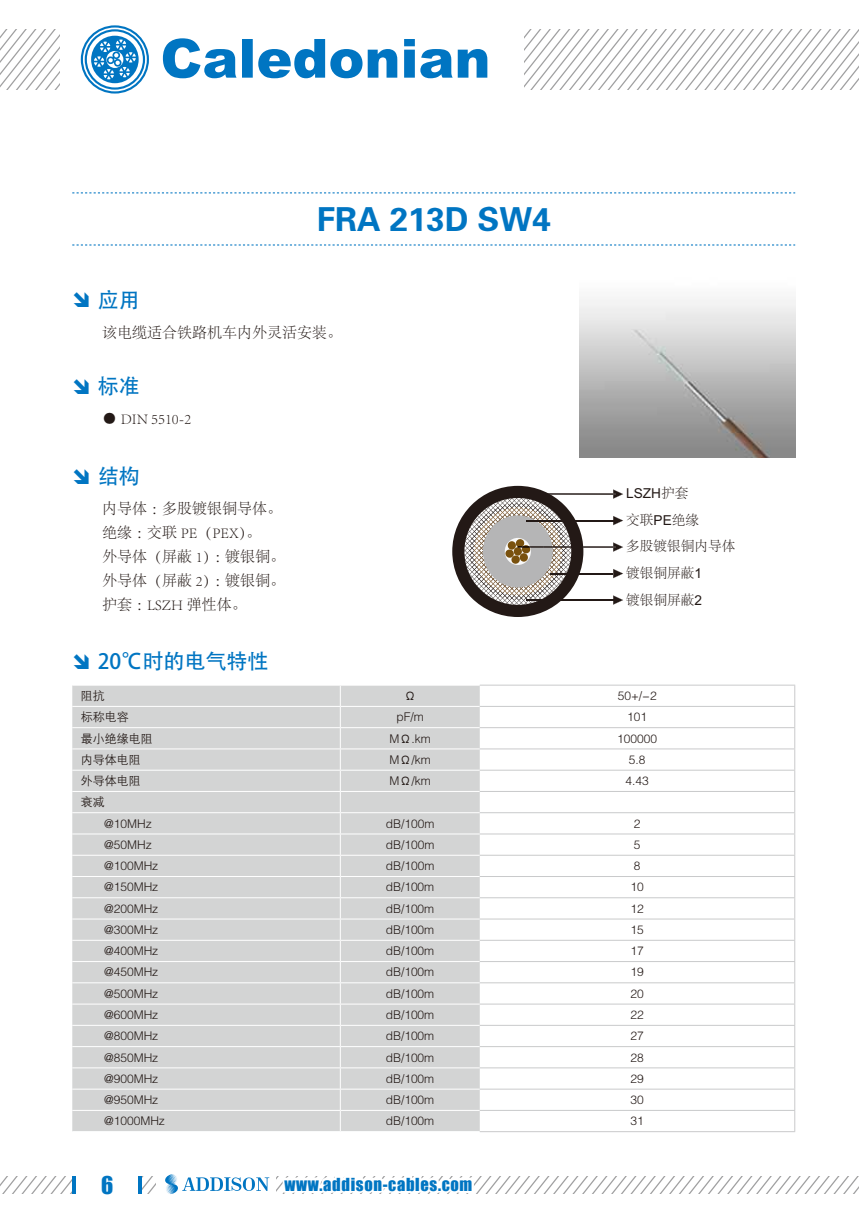
<style>
.page{position:relative;width:859px;height:1212px;background:#fff}
.page>*{position:absolute;margin:0;border:0;box-sizing:border-box;transform-origin:0 0}
.t1{font:33px "FZDHTK GBK1 0";color:#0075c2}
.t2{font:22.5px "Impact";color:#0075c2}
.t3{font:21px "Adobe Heiti Std";color:#0075c2}
.t4{font:16.5px "Impact";letter-spacing:.04em;color:#0075c2}
.t5{font:300 15px/24px "Adobe Song Std";color:#231916}
.t6{font:13.65px/26.8px "Adobe Song Std Light GBK EUC H";color:#231916}
.t7{font:13.65px "Arial";color:#231916}
.t8{font:12px/21.3px "FZZDXK GBK1 0";color:#231916}
.s1{font-family:"Adobe Song Std Light GBK EUC H"}
.s2{font-family:"Arial"}
</style>
<div class="page">
<svg style="left:81px;top:25px;width:406px;height:69px"></svg>
<svg style="left:524px;top:30px;width:335px;height:59px"></svg>
<svg style="left:0;top:30px;width:60px;height:59px"></svg>
<svg style="left:0;top:1174px;width:859px;height:20px"></svg>
<svg style="left:72px;top:192px;width:723px;height:1px"></svg>
<svg style="left:72px;top:244px;width:723px;height:1px"></svg>
<div style="left:72px;top:686px;width:408px;height:445px;background:#d3d4d4"></div>
<hr style="left:72px;top:706px;width:268px;height:1px;background:#fff">
<hr style="left:340px;top:706px;width:140px;height:1px;background:#fff">
<hr style="left:72px;top:727px;width:268px;height:1px;background:#fff">
<hr style="left:340px;top:727px;width:140px;height:1px;background:#fff">
<hr style="left:72px;top:748px;width:268px;height:1px;background:#fff">
<hr style="left:340px;top:748px;width:140px;height:1px;background:#fff">
<hr style="left:72px;top:770px;width:268px;height:1px;background:#fff">
<hr style="left:340px;top:770px;width:140px;height:1px;background:#fff">
<hr style="left:72px;top:791px;width:268px;height:1px;background:#fff">
<hr style="left:340px;top:791px;width:140px;height:1px;background:#fff">
<hr style="left:72px;top:812px;width:268px;height:1px;background:#fff">
<hr style="left:340px;top:812px;width:140px;height:1px;background:#fff">
<hr style="left:72px;top:833px;width:268px;height:1px;background:#fff">
<hr style="left:340px;top:833px;width:140px;height:1px;background:#fff">
<hr style="left:72px;top:855px;width:268px;height:1px;background:#fff">
<hr style="left:340px;top:855px;width:140px;height:1px;background:#fff">
<hr style="left:72px;top:876px;width:268px;height:1px;background:#fff">
<hr style="left:340px;top:876px;width:140px;height:1px;background:#fff">
<hr style="left:72px;top:897px;width:268px;height:1px;background:#fff">
<hr style="left:340px;top:897px;width:140px;height:1px;background:#fff">
<hr style="left:72px;top:918px;width:268px;height:1px;background:#fff">
<hr style="left:340px;top:918px;width:140px;height:1px;background:#fff">
<hr style="left:72px;top:940px;width:268px;height:1px;background:#fff">
<hr style="left:340px;top:940px;width:140px;height:1px;background:#fff">
<hr style="left:72px;top:961px;width:268px;height:1px;background:#fff">
<hr style="left:340px;top:961px;width:140px;height:1px;background:#fff">
<hr style="left:72px;top:982px;width:268px;height:1px;background:#fff">
<hr style="left:340px;top:982px;width:140px;height:1px;background:#fff">
<hr style="left:72px;top:1004px;width:268px;height:1px;background:#fff">
<hr style="left:340px;top:1004px;width:140px;height:1px;background:#fff">
<hr style="left:72px;top:1025px;width:268px;height:1px;background:#fff">
<hr style="left:340px;top:1025px;width:140px;height:1px;background:#fff">
<hr style="left:72px;top:1046px;width:268px;height:1px;background:#fff">
<hr style="left:340px;top:1046px;width:140px;height:1px;background:#fff">
<hr style="left:72px;top:1067px;width:268px;height:1px;background:#fff">
<hr style="left:340px;top:1067px;width:140px;height:1px;background:#fff">
<hr style="left:72px;top:1089px;width:268px;height:1px;background:#fff">
<hr style="left:340px;top:1089px;width:140px;height:1px;background:#fff">
<hr style="left:72px;top:1110px;width:268px;height:1px;background:#fff">
<hr style="left:340px;top:1110px;width:140px;height:1px;background:#fff">
<hr style="left:480px;top:685px;width:315px;height:1px;background:#c9cacb">
<hr style="left:480px;top:706px;width:315px;height:1px;background:#c9cacb">
<hr style="left:480px;top:727px;width:315px;height:1px;background:#c9cacb">
<hr style="left:480px;top:748px;width:315px;height:1px;background:#c9cacb">
<hr style="left:480px;top:770px;width:315px;height:1px;background:#c9cacb">
<hr style="left:480px;top:791px;width:315px;height:1px;background:#c9cacb">
<hr style="left:480px;top:812px;width:315px;height:1px;background:#c9cacb">
<hr style="left:480px;top:833px;width:315px;height:1px;background:#c9cacb">
<hr style="left:480px;top:855px;width:315px;height:1px;background:#c9cacb">
<hr style="left:480px;top:876px;width:315px;height:1px;background:#c9cacb">
<hr style="left:480px;top:897px;width:315px;height:1px;background:#c9cacb">
<hr style="left:480px;top:918px;width:315px;height:1px;background:#c9cacb">
<hr style="left:480px;top:940px;width:315px;height:1px;background:#c9cacb">
<hr style="left:480px;top:961px;width:315px;height:1px;background:#c9cacb">
<hr style="left:480px;top:982px;width:315px;height:1px;background:#c9cacb">
<hr style="left:480px;top:1004px;width:315px;height:1px;background:#c9cacb">
<hr style="left:480px;top:1025px;width:315px;height:1px;background:#c9cacb">
<hr style="left:480px;top:1046px;width:315px;height:1px;background:#c9cacb">
<hr style="left:480px;top:1067px;width:315px;height:1px;background:#c9cacb">
<hr style="left:480px;top:1089px;width:315px;height:1px;background:#c9cacb">
<hr style="left:480px;top:1110px;width:315px;height:1px;background:#c9cacb">
<svg style="left:794px;top:685px;width:1px;height:446px"></svg>
<hr style="left:480px;top:1131px;width:315px;height:1px;background:#c9cacb">
<svg style="left:340px;top:685px;width:1px;height:446px"></svg>
<img style="left:579px;top:299px;width:216px;height:158px">
<svg style="left:452px;top:486px;width:171px;height:131px"></svg>
<hr style="left:526px;top:520px;width:87px;height:1px;background:#231916">
<h1 class="t1" style="left:317px;top:202px;width:236px">FRA 213D SW4</h1>
<h3 class="t3" style="left:98px;top:287px;width:43px">应用</h3>
<p class="t5" style="left:102px;top:321px;width:241px">该电缆适合铁路机车内外灵活安装。</p>
<h3 class="t3" style="left:98px;top:374px;width:43px">标准</h3>
<p class="t5" style="left:102px;top:407px;width:91px">● DIN 5510-2</p>
<h3 class="t3" style="left:98px;top:463px;width:43px">结构</h3>
<p class="t5" style="left:102px;top:497px;width:185px">内导体：多股镀银铜导体。绝缘：交联 PE（PEX）。<br>外导体（屏蔽 1）：镀银铜。外导体（屏蔽 2）：镀银铜。护套：LSZH 弹性体。</p>
<p class="t7" style="left:626px;top:484px;width:64px">LSZH<span class="s1">护套</span></p>
<p class="t6" style="left:626px;top:507px;width:74px">交联<span class="s2">PE</span>绝缘</p>
<p class="t6" style="left:626px;top:534px;width:111px">多股镀银铜内导体镀银铜屏蔽<span class="s2">1</span></p>
<p class="t6" style="left:626px;top:587px;width:77px">镀银铜屏蔽<span class="s2">2</span></p>
<h3 class="t3" style="left:98px;top:649px;width:172px">20℃时的电气特性</h3>
<p class="t8" style="left:81px;top:685px;width:25px">阻抗</p>
<p class="t8" style="left:404px;top:685px;width:13px">Ω</p>
<p class="t8" style="left:618px;top:685px;width:41px">50+/-2</p>
<p class="t8" style="left:81px;top:707px;width:49px">标称电容</p>
<p class="t8" style="left:396px;top:707px;width:29px">pF/m</p>
<p class="t8" style="left:627px;top:707px;width:21px">101</p>
<p class="t8" style="left:81px;top:728px;width:73px">最小绝缘电阻</p>
<p class="t8" style="left:389px;top:728px;width:43px">MΩ.km</p>
<p class="t8" style="left:617px;top:728px;width:41px">100000</p>
<p class="t8" style="left:81px;top:749px;width:61px">内导体电阻</p>
<p class="t8" style="left:389px;top:749px;width:43px">MΩ/km</p>
<p class="t8" style="left:629px;top:749px;width:18px">5.8</p>
<p class="t8" style="left:81px;top:770px;width:61px">外导体电阻</p>
<p class="t8" style="left:389px;top:770px;width:43px">MΩ/km</p>
<p class="t8" style="left:626px;top:770px;width:25px">4.43</p>
<p class="t8" style="left:104px;top:792px;width:49px;text-indent:-23px">衰减@10MHz</p>
<p class="t8" style="left:386px;top:813px;width:50px">dB/100m</p>
<p class="t8" style="left:634px;top:813px;width:8px">2</p>
<p class="t8" style="left:104px;top:834px;width:49px">@50MHz</p>
<p class="t8" style="left:386px;top:834px;width:50px">dB/100m</p>
<p class="t8" style="left:634px;top:834px;width:8px">5</p>
<p class="t8" style="left:104px;top:855px;width:56px">@100MHz</p>
<p class="t8" style="left:386px;top:855px;width:50px">dB/100m</p>
<p class="t8" style="left:634px;top:855px;width:8px">8</p>
<p class="t8" style="left:104px;top:877px;width:56px">@150MHz</p>
<p class="t8" style="left:386px;top:877px;width:50px">dB/100m</p>
<p class="t8" style="left:631px;top:877px;width:15px">10</p>
<p class="t8" style="left:104px;top:898px;width:56px">@200MHz</p>
<p class="t8" style="left:386px;top:898px;width:50px">dB/100m</p>
<p class="t8" style="left:631px;top:898px;width:15px">12</p>
<p class="t8" style="left:104px;top:919px;width:56px">@300MHz</p>
<p class="t8" style="left:386px;top:919px;width:50px">dB/100m</p>
<p class="t8" style="left:631px;top:919px;width:15px">15</p>
<p class="t8" style="left:104px;top:940px;width:56px">@400MHz</p>
<p class="t8" style="left:386px;top:940px;width:50px">dB/100m</p>
<p class="t8" style="left:631px;top:940px;width:15px">17</p>
<p class="t8" style="left:104px;top:962px;width:56px">@450MHz</p>
<p class="t8" style="left:386px;top:962px;width:50px">dB/100m</p>
<p class="t8" style="left:631px;top:962px;width:15px">19</p>
<p class="t8" style="left:104px;top:983px;width:56px">@500MHz</p>
<p class="t8" style="left:386px;top:983px;width:50px">dB/100m</p>
<p class="t8" style="left:631px;top:983px;width:15px">20</p>
<p class="t8" style="left:104px;top:1004px;width:56px">@600MHz</p>
<p class="t8" style="left:386px;top:1004px;width:50px">dB/100m</p>
<p class="t8" style="left:631px;top:1004px;width:15px">22</p>
<p class="t8" style="left:104px;top:1026px;width:56px">@800MHz</p>
<p class="t8" style="left:386px;top:1026px;width:50px">dB/100m</p>
<p class="t8" style="left:631px;top:1026px;width:15px">27</p>
<p class="t8" style="left:104px;top:1047px;width:56px">@850MHz</p>
<p class="t8" style="left:386px;top:1047px;width:50px">dB/100m</p>
<p class="t8" style="left:631px;top:1047px;width:15px">28</p>
<p class="t8" style="left:104px;top:1068px;width:56px">@900MHz</p>
<p class="t8" style="left:386px;top:1068px;width:50px">dB/100m</p>
<p class="t8" style="left:631px;top:1068px;width:15px">29</p>
<p class="t8" style="left:104px;top:1089px;width:56px">@950MHz</p>
<p class="t8" style="left:386px;top:1089px;width:50px">dB/100m</p>
<p class="t8" style="left:631px;top:1089px;width:15px">30</p>
<p class="t8" style="left:104px;top:1111px;width:62px">@1000MHz</p>
<p class="t8" style="left:386px;top:1111px;width:50px">dB/100m</p>
<p class="t8" style="left:631px;top:1111px;width:15px">31</p>
<h2 class="t2" style="left:101px;top:1167px;width:14px">6</h2>
<h3 class="t4" style="left:284px;top:1171px;width:189px">www.addison-cables.com</h3>
</div>
